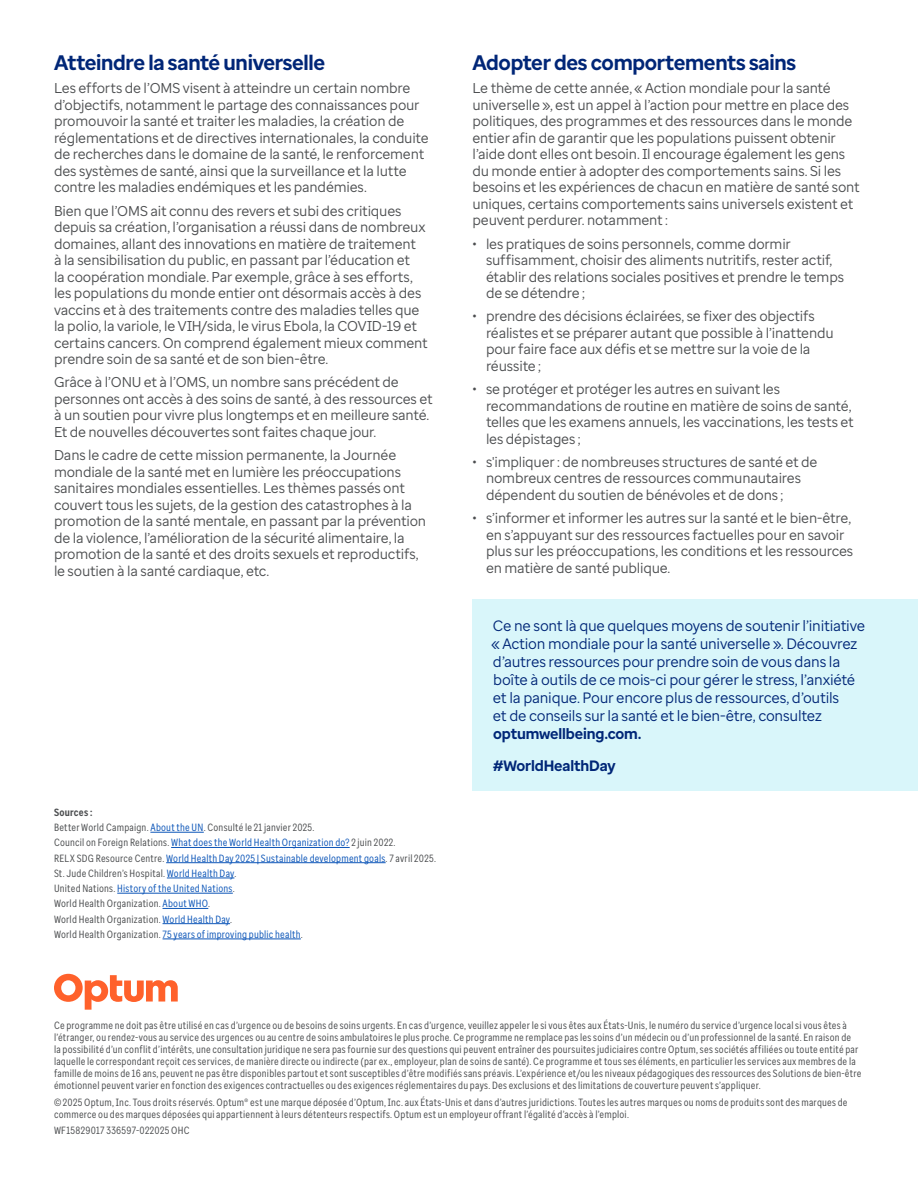
<style>
.page{position:relative;width:918px;height:1188px;background:#fff}
.page>*{position:absolute;margin:0;border:0;box-sizing:border-box;transform-origin:0 0}
.t1{font:700 21px "Enterprise Sans";letter-spacing:-.015em;color:#002677}
.t2{font:15px/18px "Enterprise Sans";letter-spacing:-.015em;color:#002677}
.t3{font:700 15px/31.5px "Enterprise Sans";letter-spacing:-.01em;color:#002677}
.t4{font:14.25px/16.5px "Enterprise Sans";letter-spacing:-.015em;color:#4b4d4f}
.t5{font:10.5px/15.3px "Enterprise Sans Cond";letter-spacing:.02em;color:#4b4d4f}
.s1{font-weight:700}
.s2{color:#0c55b8}
</style>
<div class="page">
<hr style="left:150px;top:832px;width:54px;height:1px;background:#0c55b8">
<hr style="left:171px;top:847px;width:179px;height:1px;background:#0c55b8">
<hr style="left:166px;top:862px;width:220px;height:1px;background:#0c55b8">
<hr style="left:167px;top:878px;width:67px;height:1px;background:#0c55b8">
<hr style="left:117px;top:893px;width:116px;height:1px;background:#0c55b8">
<hr style="left:163px;top:908px;width:45px;height:1px;background:#0c55b8">
<hr style="left:163px;top:923px;width:67px;height:1px;background:#0c55b8">
<hr style="left:163px;top:939px;width:138px;height:1px;background:#0c55b8">
<div style="left:472px;top:600px;width:446px;height:191px;background:#d9f6fa"></div>
<svg style="left:54px;top:974px;width:124px;height:36px"></svg>
<h1 class="t1" style="left:54px;top:49px;width:273px">Atteindre la santé universelle</h1>
<p class="t4" style="left:54px;top:80px;width:376px">Les efforts de l’OMS visent à atteindre un certain nombre d’objectifs, notamment le partage des connaissances pour promouvoir la santé et traiter les maladies, la création de réglementations et de directives internationales, la conduite de recherches dans le domaine de la santé, le renforcement des systèmes de santé, ainsi que la surveillance et la lutte contre les maladies endémiques et les pandémies.</p>
<p class="t4" style="left:54px;top:202px;width:375px">Bien que l’OMS ait connu des revers et subi des critiques depuis sa création, l’organisation a réussi dans de nombreux domaines, allant des innovations en matière de traitement<br>à la sensibilisation du public, en passant par l’éducation et<br>la coopération mondiale. Par exemple, grâce à ses efforts, les populations du monde entier ont désormais accès à des vaccins et à des traitements contre des maladies telles que la polio, la variole, le VIH/sida, le virus Ebola, la COVID-19 et certains cancers. On comprend également mieux comment prendre soin de sa santé et de son bien-être.</p>
<p class="t4" style="left:54px;top:374px;width:380px">Grâce à l’ONU et à l’OMS, un nombre sans précédent de personnes ont accès à des soins de santé, à des ressources et à un soutien pour vivre plus longtemps et en meilleure santé.<br>Et de nouvelles découvertes sont faites chaque jour.</p>
<p class="t4" style="left:54px;top:447px;width:374px">Dans le cadre de cette mission permanente, la Journée mondiale de la santé met en lumière les préoccupations sanitaires mondiales essentielles. Les thèmes passés ont couvert tous les sujets, de la gestion des catastrophes à la promotion de la santé mentale, en passant par la prévention de la violence, l’amélioration de la sécurité alimentaire, la promotion de la santé et des droits sexuels et reproductifs, le soutien à la santé cardiaque, etc.</p>
<p class="t5" style="left:54px;top:805px;width:384px"><span class="s1">Sources :<br></span>Better World Campaign. <span class="s2">About the UN</span>. Consulté le 21 janvier 2025.<br>Council on Foreign Relations. <span class="s2">What does the World Health Organization do?</span> 2 juin 2022.<br>RELX SDG Resource Centre. <span class="s2">World Health Day 2025 | Sustainable development goals</span>. 7 avril 2025.<br>St. Jude Children’s Hospital. <span class="s2">World Health Day</span>.<br>United Nations. <span class="s2">History of the United Nations</span>.<br>World Health Organization. <span class="s2">About WHO</span>.<br>World Health Organization. <span class="s2">World Health Day</span>.<br>World Health Organization. <span class="s2">75 years of improving public health</span>.</p>
<h1 class="t1" style="left:472px;top:49px;width:325px">Adopter des comportements sains</h1>
<p class="t4" style="left:472px;top:80px;width:389px">Le thème de cette année, « Action mondiale pour la santé universelle », est un appel à l’action pour mettre en place des politiques, des programmes et des ressources dans le monde entier afin de garantir que les populations puissent obtenir l’aide dont elles ont besoin. Il encourage également les gens du monde entier à adopter des comportements sains. Si les besoins et les expériences de chacun en matière de santé sont uniques, certains comportements sains universels existent et peuvent perdurer. notamment :</p>
<p class="t4" style="left:486px;top:235px;width:360px;text-indent:-14px">• les pratiques de soins personnels, comme dormir suffisamment, choisir des aliments nutritifs, rester actif, établir des relations sociales positives et prendre le temps de se détendre ;</p>
<p class="t4" style="left:486px;top:308px;width:349px;text-indent:-14px">• prendre des décisions éclairées, se fixer des objectifs réalistes et se préparer autant que possible à l’inattendu pour faire face aux défis et se mettre sur la voie de la réussite ;</p>
<p class="t4" style="left:486px;top:381px;width:369px;text-indent:-14px">• se protéger et protéger les autres en suivant les recommandations de routine en matière de soins de santé, telles que les examens annuels, les vaccinations, les tests et les dépistages ;</p>
<p class="t4" style="left:486px;top:453px;width:333px;text-indent:-14px">• s'impliquer : de nombreuses structures de santé et de nombreux centres de ressources communautaires dépendent du soutien de bénévoles et de dons ;</p>
<p class="t4" style="left:486px;top:510px;width:369px;text-indent:-14px">• s’informer et informer les autres sur la santé et le bien-être, en s’appuyant sur des ressources factuelles pour en savoir plus sur les préoccupations, les conditions et les ressources en matière de santé publique.</p>
<p class="t2" style="left:491px;top:617px;width:375px">Ce ne sont là que quelques moyens de soutenir l’initiative « Action mondiale pour la santé universelle ». Découvrez d’autres ressources pour prendre soin de vous dans la boîte à outils de ce mois-ci pour gérer le stress, l’anxiété et la panique. Pour encore plus de ressources, d’outils<br>et de conseils sur la santé et le bien-être, consultez</p>
<p class="t3" style="left:493px;top:718px;width:150px">optumwellbeing.com. #WorldHealthDay</p>
<p class="t5" style="left:54px;top:1020px;width:809px;line-height:12px">Ce programme ne doit pas être utilisé en cas d’urgence ou de besoins de soins urgents. En cas d’urgence, veuillez appeler le si vous êtes aux États-Unis, le numéro du service d’urgence local si vous êtes à l’étranger, ou rendez-vous au service des urgences ou au centre de soins ambulatoires le plus proche. Ce programme ne remplace pas les soins d’un médecin ou d’un professionnel de la santé. En raison de<br>la possibilité d’un conflit d’intérêts, une consultation juridique ne sera pas fournie sur des questions qui peuvent entraîner des poursuites judiciaires contre Optum, ses sociétés affiliées ou toute entité par laquelle le correspondant reçoit ces services, de manière directe ou indirecte (par ex., employeur, plan de soins de santé). Ce programme et tous ses éléments, en particulier les services aux membres de la famille de moins de 16 ans, peuvent ne pas être disponibles partout et sont susceptibles d’être modifiés sans préavis. L’expérience et/ou les niveaux pédagogiques des ressources des Solutions de bien-être émotionnel peuvent varier en fonction des exigences contractuelles ou des exigences réglementaires du pays. Des exclusions et des limitations de couverture peuvent s’appliquer.</p>
<p class="t5" style="left:54px;top:1096px;width:795px;line-height:12px">© 2025 Optum, Inc. Tous droits réservés. Optum® est une marque déposée d’Optum, Inc. aux États-Unis et dans d’autres juridictions. Toutes les autres marques ou noms de produits sont des marques de commerce ou des marques déposées qui appartiennent à leurs détenteurs respectifs. Optum est un employeur offrant l’égalité d’accès à l’emploi.</p>
<p class="t5" style="left:54px;top:1123px;width:137px">WF15829017 336597-022025 OHC</p>
</div>
